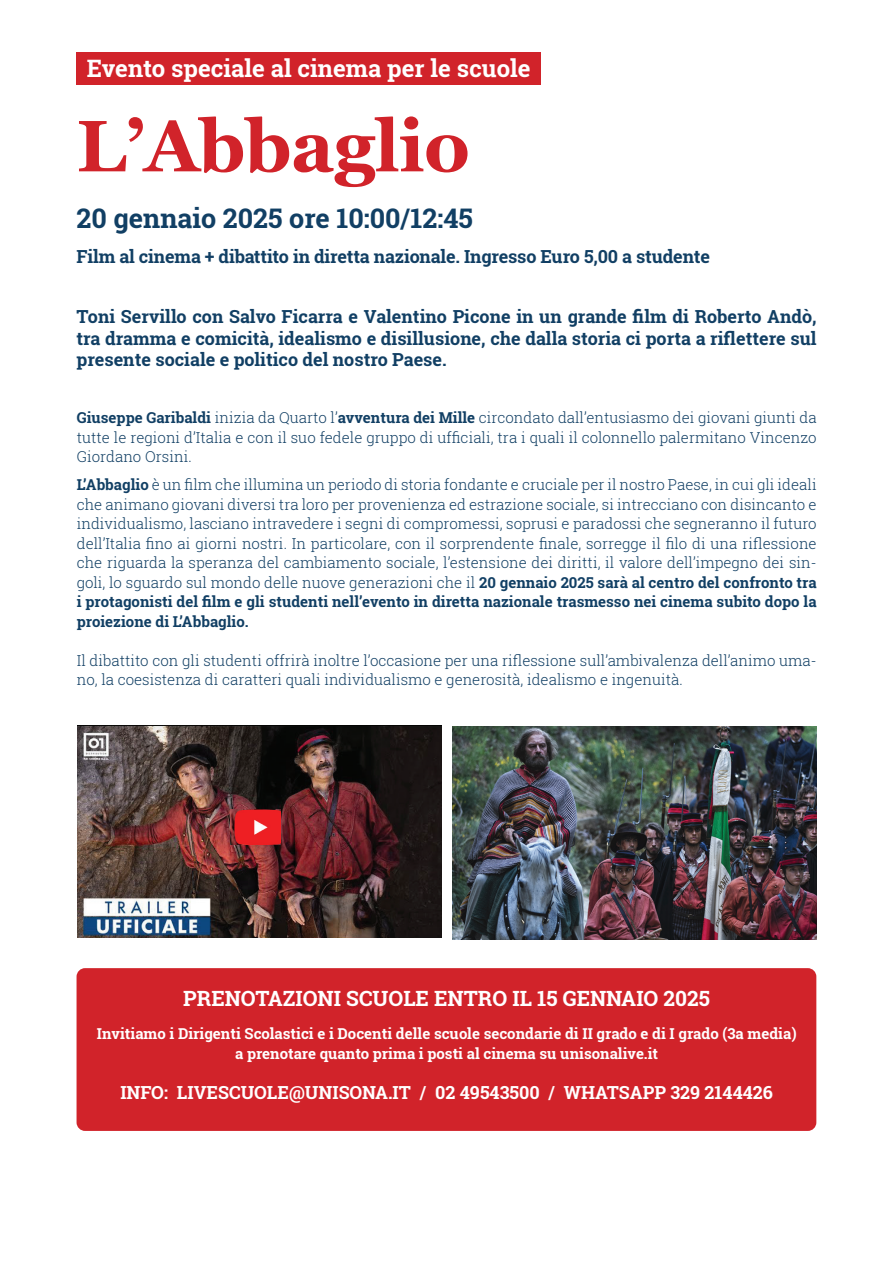
<style>
.page{position:relative;width:893px;height:1263px;background:#fff}
.page>*{position:absolute;margin:0;border:0;box-sizing:border-box;transform-origin:0 0}
.t1{font:700 72.6px "Georgia";letter-spacing:-.01em;color:#d1232a}
.t2{font:700 27px "Roboto Slab";color:#113f64}
.t3{font:700 24px "Roboto Slab";color:#fff}
.t4{font:700 21px "Roboto Slab";color:#fff}
.t5{font:700 18px/21.6px "Roboto Slab";letter-spacing:-.01em;color:#113f64;text-align:justify}
.t6{font:700 18px "Roboto Slab";color:#fff}
.t7{font:300 15px/19.5px "Roboto Slab";color:#113f64;text-align:justify}
.t8{font:700 15px/19.5px "Roboto Slab";color:#fff;text-align:center}
.s1{font-weight:700}
</style>
<div class="page">
<div style="left:77px;top:968px;width:739px;height:163px;background:#d1232a;border-radius:9px"></div>
<img style="left:453px;top:726px;width:364px;height:213px">
<img style="left:77px;top:725px;width:364px;height:213px">
<img style="left:231px;top:809px;width:49px;height:36px">
<div style="left:77px;top:52px;width:464px;height:33px;background:#d1232a"></div>
<h3 class="t3" style="left:87px;top:52px;width:445px">Evento speciale al cinema per le scuole</h3>
<h1 class="t1" style="left:77px;top:91px;width:395px">L’Abbaglio</h1>
<h2 class="t2" style="left:77px;top:200px;width:398px">20 gennaio 2025 ore 10:00/12:45</h2>
<p class="t5" style="left:77px;top:246px;width:635px">Film al cinema + dibattito in diretta nazionale. Ingresso Euro 5,00 a studente</p>
<p class="t5" style="left:77px;top:305px;width:742px">Toni Servillo con Salvo Ficarra e Valentino Picone in un grande film di Roberto Andò, tra dramma e comicità, idealismo e disillusione, che dalla storia ci porta a riflettere sul presente sociale e politico del nostro Paese.</p>
<p class="t7" style="left:77px;top:408px;width:741px"><span class="s1">Giuseppe Garibaldi</span> inizia da Quarto l’<span class="s1">avventura dei Mille</span> circondato dall’entusiasmo dei giovani giunti da tutte le regioni d’Italia e con il suo fedele gruppo di ufficiali, tra i quali il colonnello palermitano Vincenzo Giordano Orsini.</p>
<p class="t7" style="left:77px;top:475px;width:741px"><span class="s1">L’Abbaglio</span> è un film che illumina un periodo di storia fondante e cruciale per il nostro Paese, in cui gli ideali che animano giovani diversi tra loro per provenienza ed estrazione sociale, si intrecciano con disincanto e individualismo, lasciano intravedere i segni di compromessi, soprusi e paradossi che segneranno il futuro dell’Italia fino ai giorni nostri. In particolare, con il sorprendente finale, sorregge il filo di una riflessione che riguarda la speranza del cambiamento sociale, l’estensione dei diritti, il valore dell’impegno dei sin&shy;goli, lo sguardo sul mondo delle nuove generazioni che il <span class="s1">20 gennaio 2025 sarà al centro del confronto tra i protagonisti del film e gli studenti nell’evento in diretta nazionale trasmesso nei cinema subito dopo la proiezione di L’Abbaglio.</span></p>
<p class="t7" style="left:77px;top:650px;width:741px">Il dibattito con gli studenti offrirà inoltre l’occasione per una riflessione sull’ambivalenza dell’animo uma&shy;no, la coesistenza di caratteri quali individualismo e generosità, idealismo e ingenuità.</p>
<h3 class="t4" style="left:183px;top:984px;width:528px">PRENOTAZIONI SCUOLE ENTRO IL 15 GENNAIO 2025</h3>
<p class="t8" style="left:97px;top:1024px;width:701px">Invitiamo i Dirigenti Scolastici e i Docenti delle scuole secondarie di II grado e di I grado (3a media) a prenotare quanto prima i posti al cinema su unisonalive.it</p>
<p class="t6" style="left:120px;top:1080px;width:654px">INFO: LIVESCUOLE@UNISONA.IT / 02 49543500 / WHATSAPP 329 2144426</p>
</div>
